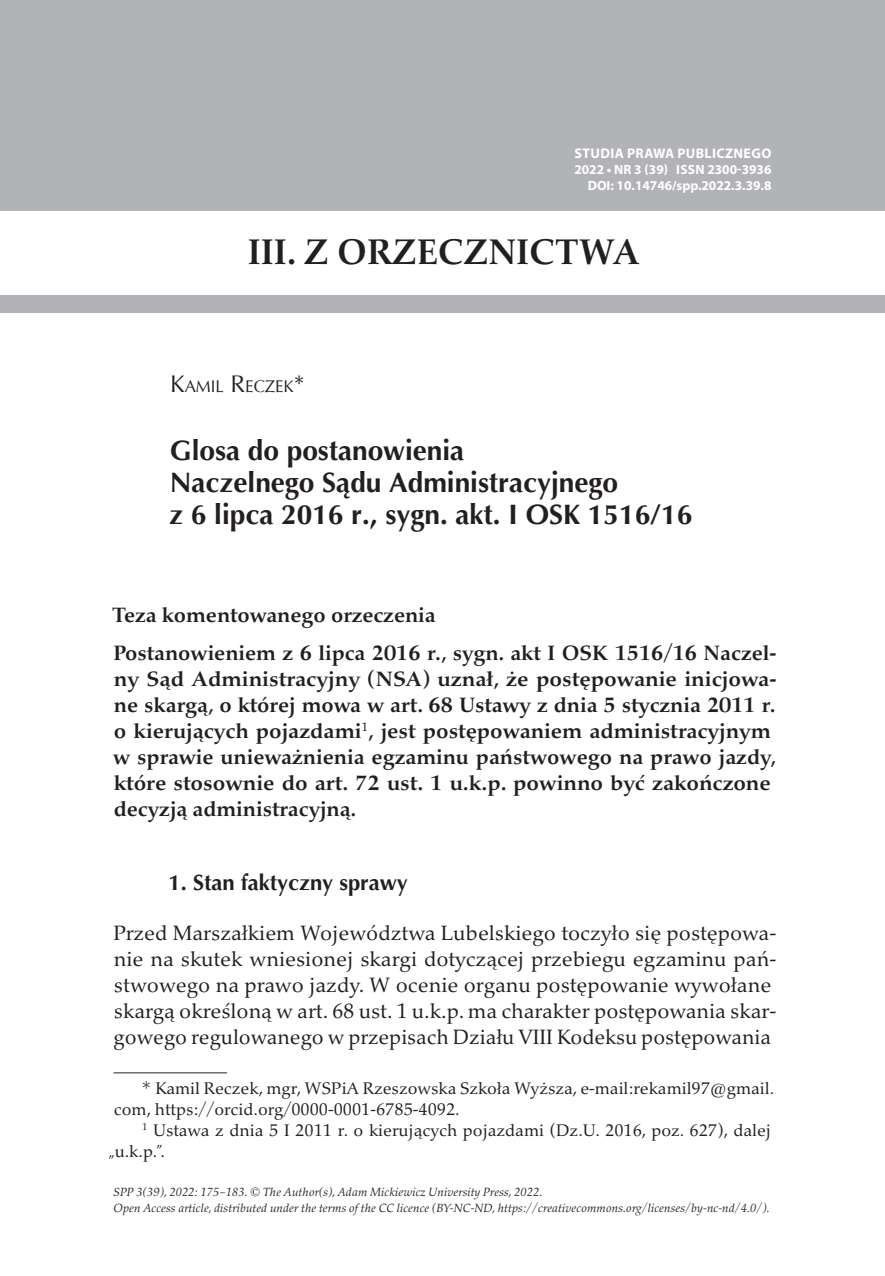
<style>
.page{position:relative;width:885px;height:1276px;background:#fff}
.page>*{position:absolute;margin:0;border:0;box-sizing:border-box;transform-origin:0 0}
.t1{font:700 36px "Palatino Nova Pro";color:#231f20}
.t2{font:700 28px/32px "Optima";color:#231f20}
.t3{font:700 22px "Optima";color:#231f20}
.t4{font:700 21px/26px "Palatino Nova Pro";color:#231f20}
.t5{font:21px/26px "Palatino Nova Pro";color:#231f20}
.t6{font:17px/21px "Palatino Nova Pro";color:#231f20}
.t7{font:16.8px "Optima";color:#231f20}
.t8{font:700 14px "Myriad Pro";letter-spacing:.025em;color:#fff}
.t9{font:700 13.4px "Myriad Pro";color:#fff}
.t10{font:italic 12px/16px "Palatino Nova Pro";color:#231f20}
.s1{font-size:24px}
</style>
<div class="page">
<div style="left:0;top:0;width:884px;height:211px;background:#b2b3b7"></div>
<div style="left:0;top:296px;width:884px;height:17px;background:#b2b3b7"></div>
<hr style="left:113px;top:1072px;width:114px;height:1px;background:#231f20">
<p class="t8" style="left:574px;top:144px;width:198px">STUDIA PRAWA PUBLICZNEGO</p>
<p class="t9" style="left:574px;top:161px;width:198px">2022 • NR 3 (39) ISSN 2300-3936</p>
<p class="t9" style="left:587px;top:177px;width:185px">DOI: 10.14746/spp.2022.3.39.8</p>
<h1 class="t1" style="left:248px;top:230px;width:393px">III. Z ORZECZNICTWA</h1>
<p class="t7" style="left:170px;top:376px;width:136px"><span class="s1">K</span>AMIL <span class="s1">R</span>ECZEK<span class="s1">*</span></p>
<h2 class="t2" style="left:169px;top:435px;width:524px">Glosa do postanowienia<br>Naczelnego Sądu Administracyjnego<br>z 6 lipca 2016 r., sygn. akt. I OSK 1516/16</h2>
<p class="t4" style="left:112px;top:597px;width:665px;line-height:37.4px">Teza komentowanego orzeczenia<br>Postanowieniem z 6 lipca 2016 r., sygn. akt I OSK 1516/16 Naczel-</p>
<p class="t4" style="left:113px;top:666px;width:665px">ny Sąd Administracyjny (NSA) uznał, że postępowanie inicjowa&shy;ne skargą, o której mowa w art. 68 Ustawy z dnia 5 stycznia 2011 r. o kierujących pojazdami<sup>1</sup>, jest postępowaniem administracyjnym w sprawie unieważnienia egzaminu państwowego na prawo jazdy, które stosownie do art. 72 ust. 1 u.k.p. powinno być zakończone decyzją administracyjną.</p>
<p class="t3" style="left:168px;top:868px;width:241px">1. Stan faktyczny sprawy</p>
<p class="t5" style="left:113px;top:920px;width:664px">Przed Marszałkiem Województwa Lubelskiego toczyło się postępowa&shy;nie na skutek wniesionej skargi dotyczącej przebiegu egzaminu pań&shy;stwowego na prawo jazdy. W ocenie organu postępowanie wywołane skargą określoną w art. 68 ust. 1 u.k.p. ma charakter postępowania skar&shy;gowego regulowanego w przepisach Działu VIII Kodeksu postępowania</p>
<p class="t6" style="left:114px;top:1078px;width:662px;text-indent:27px">* Kamil Reczek, mgr, WSPiA Rzeszowska Szkoła Wyższa, e-mail:rekamil97@gmail. com, https://orcid.org/0000-0001-6785-4092.</p>
<p class="t6" style="left:109px;top:1120px;width:663px;text-indent:34px"><sup>1</sup> Ustawa z dnia 5 I 2011 r. o kierujących pojazdami (Dz.U. 2016, poz. 627), dalej „u.k.p.”.</p>
<p class="t10" style="left:113px;top:1184px;width:658px">SPP 3(39), 2022: 175–183. © The Author(s), Adam Mickiewicz University Press, 2022.<br>Open Access article, distributed under the terms of the CC licence (BY-NC-ND, https://creativecommons.org/licenses/by-nc-nd/4.0/).</p>
</div>
